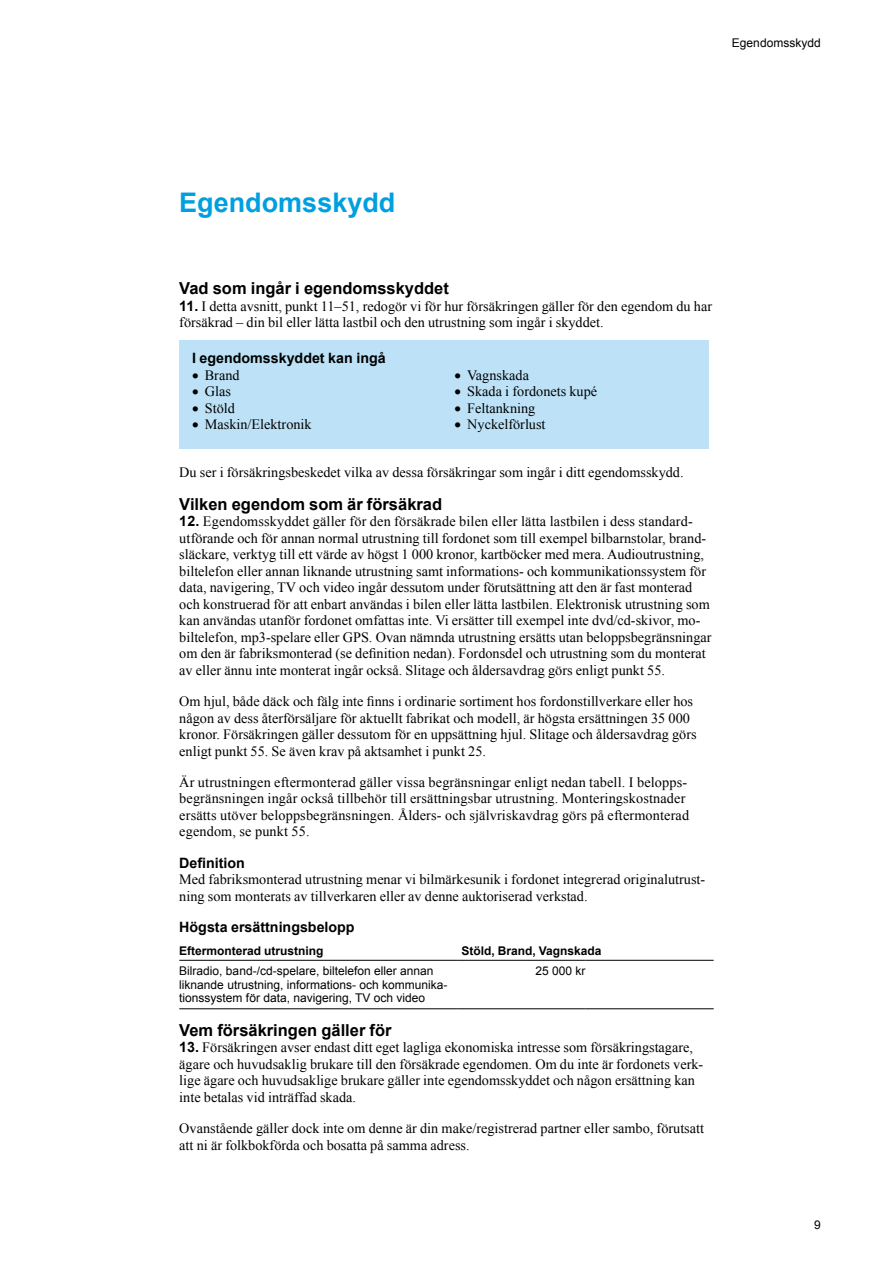
<style>
.page{position:relative;width:893px;height:1263px;background:#fff}
.page>*{position:absolute;margin:0;border:0;box-sizing:border-box;transform-origin:0 0}
.t1{font:700 27px "Arial";color:#009fe0}
.t2{font:700 16.5px "Arial";color:#000}
.t3{font:14.25px/16.5px "Times New Roman";color:#000}
.t4{font:700 14.25px "Arial";color:#000}
.t5{font:12px/13.5px "Arial";color:#000}
.t6{font:700 12px "Arial";color:#000}
.s1{font-family:"Arial";font-weight:700}
</style>
<div class="page">
<div style="left:179px;top:340px;width:529px;height:108px;background:#bde2f7"></div>
<hr style="left:179px;top:960px;width:278px;height:1px;background:#000">
<hr style="left:179px;top:1008px;width:278px;height:1px;background:#000">
<hr style="left:457px;top:1008px;width:128px;height:1px;background:#000">
<hr style="left:585px;top:1008px;width:129px;height:1px;background:#000">
<hr style="left:457px;top:960px;width:128px;height:1px;background:#000">
<hr style="left:585px;top:960px;width:129px;height:1px;background:#000">
<p class="t5" style="left:732px;top:36px;width:90px">Egendomsskydd</p>
<h1 class="t1" style="left:179px;top:185px;width:218px">Egendomsskydd</h1>
<p class="t2" style="left:179px;top:277px;width:271px">Vad som ingår i egendomsskyddet</p>
<p class="t3" style="left:179px;top:297px;width:534px"><span class="s1">11.</span> I detta avsnitt, punkt 11–51, redogör vi för hur försäkringen gäller för den egendom du har försäkrad – din bil eller lätta lastbil och den utrustning som ingår i skyddet.</p>
<p class="t4" style="left:192px;top:349px;width:195px">I egendomsskyddet kan ingå</p>
<p class="t3" style="left:192px;top:367px;width:49px">• Brand</p>
<p class="t3" style="left:192px;top:383px;width:40px">• Glas</p>
<p class="t3" style="left:192px;top:400px;width:44px">• Stöld</p>
<p class="t3" style="left:192px;top:416px;width:121px">• Maskin/Elektronik</p>
<p class="t3" style="left:454px;top:367px;width:76px">• Vagnskada</p>
<p class="t3" style="left:454px;top:383px;width:144px">• Skada i fordonets kupé</p>
<p class="t3" style="left:454px;top:400px;width:82px">• Feltankning</p>
<p class="t3" style="left:454px;top:416px;width:93px">• Nyckelförlust</p>
<p class="t3" style="left:179px;top:463px;width:506px">Du ser i försäkringsbeskedet vilka av dessa försäkringar som ingår i ditt egendomsskydd.</p>
<p class="t2" style="left:179px;top:493px;width:264px">Vilken egendom som är försäkrad</p>
<p class="t3" style="left:179px;top:513px;width:534px"><span class="s1">12.</span> Egendomsskyddet gäller för den försäkrade bilen eller lätta lastbilen i dess standard&shy;utförande och för annan normal utrustning till fordonet som till exempel bilbarnstolar, brand&shy;släckare, verktyg till ett värde av högst 1 000 kronor, kartböcker med mera. Audioutrustning, biltelefon eller annan liknande utrustning samt informations- och kommunikationssystem för data, navigering, TV och video ingår dessutom under förutsättning att den är fast monterad och konstruerad för att enbart användas i bilen eller lätta lastbilen. Elektronisk utrustning som kan användas utanför fordonet omfattas inte. Vi ersätter till exempel inte dvd/cd-skivor, mo&shy;biltelefon, mp3-spelare eller GPS. Ovan nämnda utrustning ersätts utan beloppsbegränsningar om den är fabriksmonterad (se definition nedan). Fordonsdel och utrustning som du monterat av eller ännu inte monterat ingår också. Slitage och åldersavdrag görs enligt punkt 55.</p>
<p class="t3" style="left:179px;top:693px;width:519px">Om hjul, både däck och fälg inte finns i ordinarie sortiment hos fordonstillverkare eller hos någon av dess återförsäljare för aktuellt fabrikat och modell, är högsta ersättningen 35 000 kronor. Försäkringen gäller dessutom för en uppsättning hjul. Slitage och åldersavdrag görs enligt punkt 55. Se även krav på aktsamhet i punkt 25.</p>
<p class="t3" style="left:179px;top:774px;width:511px">Är utrustningen eftermonterad gäller vissa begränsningar enligt nedan tabell. I belopps&shy;begränsningen ingår också tillbehör till ersättningsbar utrustning. Monteringskostnader ersätts utöver beloppsbegränsningen. Ålders- och självriskavdrag görs på eftermonterad egendom, se punkt 55.</p>
<p class="t4" style="left:179px;top:853px;width:67px">Definition</p>
<p class="t3" style="left:179px;top:871px;width:527px">Med fabriksmonterad utrustning menar vi bilmärkesunik i fordonet integrerad originalutrust&shy;ning som monterats av tillverkaren eller av denne auktoriserad verkstad.</p>
<p class="t4" style="left:179px;top:918px;width:177px">Högsta ersättningsbelopp</p>
<p class="t6" style="left:179px;top:942px;width:146px">Eftermonterad utrustning</p>
<p class="t6" style="left:461px;top:942px;width:142px">Stöld, Brand, Vagnskada</p>
<p class="t5" style="left:179px;top:964px;width:270px">Bilradio, band-/cd-spelare, biltelefon eller annan liknande utrustning, informations- och kommunika&shy;tionssystem för data, navigering, TV och video</p>
<p class="t5" style="left:535px;top:964px;width:52px">25 000 kr</p>
<p class="t2" style="left:179px;top:1019px;width:214px">Vem försäkringen gäller för</p>
<p class="t3" style="left:179px;top:1039px;width:526px"><span class="s1">13.</span> Försäkringen avser endast ditt eget lagliga ekonomiska intresse som försäkringstagare, ägare och huvudsaklig brukare till den försäkrade egendomen. Om du inte är fordonets verk&shy;lige ägare och huvudsaklige brukare gäller inte egendomsskyddet och någon ersättning kan inte betalas vid inträffad skada.</p>
<p class="t3" style="left:179px;top:1120px;width:526px">Ovanstående gäller dock inte om denne är din make/registrerad partner eller sambo, förutsatt att ni är folkbokförda och bosatta på samma adress.</p>
<p class="t5" style="left:814px;top:1218px;width:8px">9</p>
</div>
